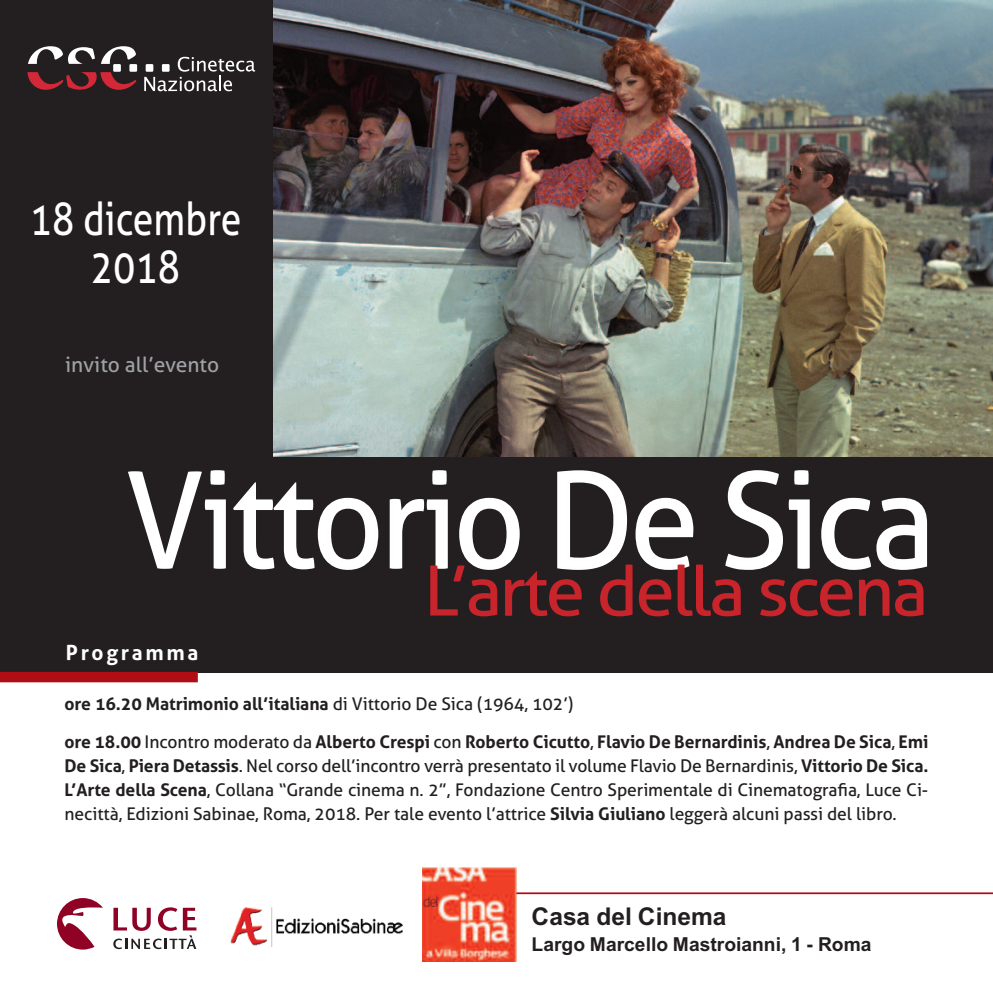
<style>
.page{position:relative;width:993px;height:993px;background:#fff}
.page>*{position:absolute;margin:0;border:0;box-sizing:border-box;transform-origin:0 0}
.t1{font:134.05px "Aller";letter-spacing:-.04em;color:#fff;scale:.94 1}
.t2{font:69.12px "Aller";letter-spacing:-.04em;color:#c8242b}
.t3{font:45.68px/47.2px "Aller";color:#fff;text-align:center;scale:.81 1}
.t4{font:700 24.5px "Arial";color:#231f20}
.t5{font:21px "Aller";color:#a0a1a5}
.t6{font:700 20.82px "Aller";letter-spacing:.13em;color:#fff}
.t7{font:700 19.25px "Arial";color:#231f20}
.t8{font:17.5px/24.2px "Aller";letter-spacing:-.005em;color:#231f20;text-align:justify}
.t9{font:700 17.5px/38.1px "Aller";letter-spacing:-.005em;color:#231f20}
.s1{font-weight:400}
.s2{font-weight:700}
</style>
<div class="page">
<div style="left:0;top:450px;width:992px;height:222px;background:#231f20"></div>
<img style="left:273px;top:0;width:719px;height:456px">
<div style="left:0;top:671px;width:198px;height:11px;background:#b00d15"></div>
<div style="left:0;top:0;width:273px;height:469px;background:#231f20"></div>
<svg style="left:101px;top:46px;width:35px;height:18px"></svg>
<svg style="left:28px;top:46px;width:67px;height:18px"></svg>
<svg style="left:27px;top:72px;width:109px;height:18px"></svg>
<div style="left:113px;top:64px;width:8px;height:8px;background:#fff"></div>
<div style="left:129px;top:64px;width:8px;height:8px;background:#fff"></div>
<svg style="left:144px;top:57px;width:111px;height:34px"></svg>
<img style="left:422px;top:867px;width:94px;height:93px">
<hr style="left:516px;top:892px;width:476px;height:1px;background:#b00d15">
<img style="left:230px;top:907px;width:172px;height:38px">
<svg style="left:113px;top:907px;width:83px;height:41px"></svg>
<svg style="left:57px;top:898px;width:46px;height:51px"></svg>
<h3 class="t3" style="left:30px;top:195px;width:263px">18 dicembre<br>2018</h3>
<p class="t5" style="left:65px;top:351px;width:156px">invito all’evento</p>
<h1 class="t1" style="left:125px;top:439px;width:863px">Vittorio De Sica</h1>
<h2 class="t2" style="left:424px;top:548px;width:505px">L’arte della scena</h2>
<p class="t6" style="left:66px;top:639px;width:134px">Programma</p>
<p class="t9" style="left:64px;top:684px;width:865px">ore 16.20 Matrimonio all’italiana <span class="s1">di Vittorio De Sica (1964, 102’)<br></span>ore 18.00 <span class="s1">Incontro moderato da</span> Alberto Crespi <span class="s1">con</span> Roberto Cicutto<span class="s1">,</span> Flavio De Bernardinis<span class="s1">,</span> Andrea De Sica<span class="s1">,</span> Emi</p>
<p class="t8" style="left:64px;top:753px;width:865px"><span class="s2">De Sica</span>, <span class="s2">Piera Detassis</span>. Nel corso dell’incontro verrà presentato il volume Flavio De Bernardinis, <span class="s2">Vittorio De Sica.<br>L’Arte della Scena</span>, Collana “Grande cinema n. 2”, Fondazione Centro Sperimentale di Cinematografia, Luce Ci&shy;necittà, Edizioni Sabinae, Roma, 2018. Per tale evento l’attrice <span class="s2">Silvia Giuliano</span> leggerà alcuni passi del libro.</p>
<h3 class="t4" style="left:531px;top:902px;width:196px">Casa del Cinema</h3>
<p class="t7" style="left:531px;top:932px;width:341px">Largo Marcello Mastroianni, 1 - Roma</p>
</div>
